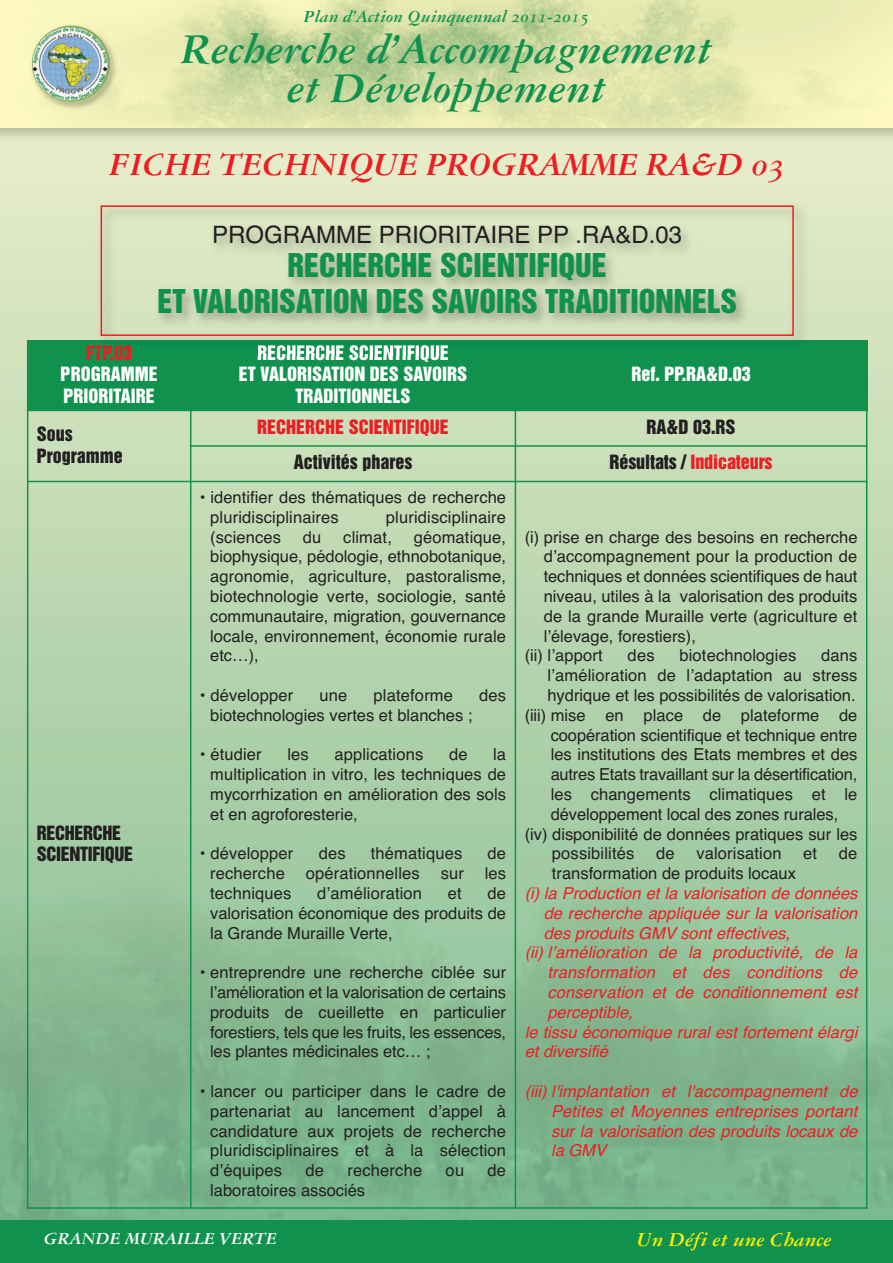
<style>
.page{position:relative;width:893px;height:1263px;background:#fff}
.page>*{position:absolute;margin:0;border:0;box-sizing:border-box;transform-origin:0 0}
.t1{font:45px/39px "Garamond Three Bold Italic Os F";color:#10924e;text-align:center}
.t2{font:34.5px "Garamond Three Bold Italic Os F";letter-spacing:-.02em;color:#ee1d23}
.t3{font:30px/36px "Helvetica Inserat LT";color:#10924e;text-align:center}
.t4{font:24px "Helvetica";color:#231f20}
.t5{font:21px "Garamond Three Bold Italic Os F";color:#fff101}
.t6{font:18px/21.6px "Helvetica Inserat LT";color:#fff}
.t7{font:18px "Helvetica Inserat LT";color:#ee1d23}
.t8{font:18px/21.6px "Helvetica Inserat LT";color:#231f20}
.t9{font:18px "Garamond Three Bold Italic Os F";color:#10924e}
.t10{font:18px/21.6px "Helvetica Inserat LT";letter-spacing:-.02em;color:#231f20}
.t11{font:18px "Garamond Three Bold Italic Os F";color:#fff}
.t12{font:16.5px/19.8px "Helvetica";letter-spacing:.005em;color:#231f20;text-align:justify}
.t13{font:italic 16.5px/19.8px "Helvetica";color:#ee1d23;text-align:justify}
.s1{color:#231f20}
</style>
<div class="page">
<img style="left:0;top:147px;width:893px;height:1073px">
<img style="left:27px;top:20px;width:94px;height:93px">
<img style="left:32px;top:26px;width:78px;height:76px;border-radius:50%">
<div style="left:0;top:1220px;width:893px;height:43px;background:#10924e"></div>
<div style="left:27px;top:340px;width:164px;height:70px;background:#10924e"></div>
<div style="left:191px;top:340px;width:324px;height:70px;background:#10924e"></div>
<div style="left:515px;top:340px;width:352px;height:70px;background:#10924e"></div>
<hr style="left:27px;top:340px;width:1px;height:869px;background:#10924e">
<hr style="left:190px;top:340px;width:1px;height:869px;background:#10924e">
<hr style="left:515px;top:340px;width:1px;height:869px;background:#10924e">
<hr style="left:866px;top:340px;width:1px;height:869px;background:#10924e">
<hr style="left:27px;top:410px;width:840px;height:1px;background:#10924e">
<hr style="left:190px;top:445px;width:677px;height:2px;background:#10924e">
<hr style="left:27px;top:481px;width:840px;height:1px;background:#10924e">
<hr style="left:27px;top:1207px;width:840px;height:2px;background:#10924e">
<img style="left:94px;top:198px;width:720px;height:158px">
<img style="left:94px;top:345px;width:37px;height:11px">
<img style="left:258px;top:345px;width:100px;height:11px">
<svg style="left:190px;top:342px;width:1px;height:14px"></svg>
<svg style="left:515px;top:342px;width:1px;height:14px"></svg>
<div style="left:101px;top:205px;width:693px;height:131px;border:2px solid #ee1d23"></div>
<p class="t9" style="left:304px;top:10px;width:287px">Plan d’Action Quinquennal 2011-2015</p>
<h1 class="t1" style="left:181px;top:34px;width:532px">Recherche d’Accompagnement et Développement</h1>
<h2 class="t2" style="left:110px;top:152px;width:677px">FICHE TECHNIQUE PROGRAMME RA&amp;D 03</h2>
<h3 class="t4" style="left:212px;top:226px;width:471px">PROGRAMME PRIORITAIRE PP .RA&amp;D.03</h3>
<h3 class="t3" style="left:157px;top:248px;width:581px">RECHERCHE SCIENTIFIQUE<br>ET VALORISATION DES SAVOIRS TRADITIONNELS</h3>
<p class="t7" style="left:86px;top:345px;width:47px">FTP.03</p>
<p class="t6" style="left:61px;top:364px;width:99px">PROGRAMME<br>PRIORITAIRE</p>
<p class="t6" style="left:239px;top:343px;width:230px;text-align:center">RECHERCHE SCIENTIFIQUE<br>ET VALORISATION DES SAVOIRS<br>TRADITIONNELS</p>
<p class="t6" style="left:631px;top:364px;width:121px">Ref. PP.RA&amp;D.03</p>
<p class="t8" style="left:37px;top:424px;width:88px">Sous<br>Programme</p>
<p class="t7" style="left:257px;top:420px;width:193px">RECHERCHE SCIENTIFIQUE</p>
<p class="t8" style="left:646px;top:417px;width:91px">RA&amp;D 03.RS</p>
<p class="t8" style="left:294px;top:452px;width:120px">Activités phares</p>
<p class="t7" style="left:610px;top:455px;width:165px"><span class="s1">Résultats /</span> Indicateurs</p>
<p class="t10" style="left:37px;top:823px;width:98px">RECHERCHE<br>SCIENTIFIQUE</p>
<p class="t12" style="left:210px;top:489px;width:297px;text-indent:-10px">• identifier des thématiques de recherche pluridisciplinaires</p>
<p class="t12" style="left:386px;top:509px;width:122px">pluridisciplinaire</p>
<p class="t12" style="left:210px;top:528px;width:297px;text-indent:203px">géomatique, biophysique, pédologie, ethnobotanique, agronomie, agriculture, pastoralisme, biotechnologie verte, sociologie, santé communautaire, migration, gouvernance locale, environnement, économie rurale etc…),</p>
<p class="t12" style="left:200px;top:687px;width:95px">• développer</p>
<p class="t12" style="left:320px;top:687px;width:29px">une</p>
<p class="t12" style="left:374px;top:687px;width:81px">plateforme</p>
<p class="t12" style="left:479px;top:687px;width:28px">des</p>
<p class="t12" style="left:210px;top:707px;width:264px">biotechnologies vertes et blanches ;</p>
<p class="t12" style="left:200px;top:746px;width:63px">• étudier</p>
<p class="t12" style="left:287px;top:746px;width:23px">les</p>
<p class="t12" style="left:334px;top:746px;width:90px">applications</p>
<p class="t12" style="left:449px;top:746px;width:20px">de</p>
<p class="t12" style="left:210px;top:528px;width:72px">(sciences</p>
<p class="t12" style="left:303px;top:528px;width:20px">du</p>
<p class="t12" style="left:343px;top:528px;width:50px">climat,</p>
<p class="t12" style="left:210px;top:746px;width:297px;text-indent:283px">la multiplication in vitro, les techniques de mycorrhization en amélioration des sols et en agroforesterie,</p>
<p class="t12" style="left:200px;top:845px;width:95px">• développer</p>
<p class="t12" style="left:319px;top:845px;width:28px">des</p>
<p class="t12" style="left:371px;top:845px;width:93px">thématiques</p>
<p class="t12" style="left:488px;top:845px;width:20px">de</p>
<p class="t12" style="left:210px;top:865px;width:76px">recherche</p>
<p class="t12" style="left:306px;top:865px;width:116px">opérationnelles</p>
<p class="t12" style="left:441px;top:865px;width:25px">sur</p>
<p class="t12" style="left:485px;top:865px;width:23px">les</p>
<p class="t12" style="left:210px;top:885px;width:83px">techniques</p>
<p class="t12" style="left:317px;top:885px;width:106px">dʼamélioration</p>
<p class="t12" style="left:448px;top:885px;width:15px">et</p>
<p class="t12" style="left:210px;top:885px;width:297px;text-indent:277px">de valorisation économique des produits de la Grande Muraille Verte,</p>
<p class="t12" style="left:210px;top:964px;width:298px;text-indent:-10px">• entreprendre une recherche ciblée sur lʼamélioration et la valorisation de certains produits de cueillette en particulier forestiers, tels que les fruits, les essences, les plantes médicinales etc… ;</p>
<p class="t12" style="left:210px;top:1083px;width:297px;text-indent:-10px">• lancer ou participer dans le cadre de partenariat au lancement dʼappel à candidature aux projets de recherche pluridisciplinaires et à la sélection dʼéquipes</p>
<p class="t12" style="left:306px;top:1162px;width:20px">de</p>
<p class="t12" style="left:348px;top:1162px;width:76px">recherche</p>
<p class="t12" style="left:446px;top:1162px;width:20px">ou</p>
<p class="t12" style="left:488px;top:1162px;width:20px">de</p>
<p class="t12" style="left:210px;top:1182px;width:156px">laboratoires associés</p>
<p class="t12" style="left:525px;top:528px;width:334px">(i) prise en charge des besoins en recherche</p>
<p class="t12" style="left:544px;top:548px;width:315px">dʼaccompagnement pour la production de</p>
<p class="t12" style="left:544px;top:568px;width:315px">techniques et données scientifiques de haut</p>
<p class="t12" style="left:544px;top:588px;width:315px">niveau, utiles à la valorisation des produits</p>
<p class="t12" style="left:544px;top:608px;width:315px">de la grande Muraille verte (agriculture et</p>
<p class="t12" style="left:544px;top:627px;width:154px">lʼélevage, forestiers),</p>
<p class="t12" style="left:525px;top:647px;width:80px">(ii) lʼapport</p>
<p class="t12" style="left:628px;top:647px;width:28px">des</p>
<p class="t12" style="left:679px;top:647px;width:118px">biotechnologies</p>
<p class="t12" style="left:821px;top:647px;width:38px">dans</p>
<p class="t12" style="left:547px;top:667px;width:311px">lʼamélioration de lʼadaptation au stress</p>
<p class="t12" style="left:547px;top:687px;width:310px">hydrique et les possibilités de valorisation.</p>
<p class="t12" style="left:525px;top:707px;width:334px">(iii) mise en place de plateforme de</p>
<p class="t12" style="left:551px;top:726px;width:308px">coopération scientifique et technique entre</p>
<p class="t12" style="left:551px;top:746px;width:308px">les institutions des Etats membres et des</p>
<p class="t12" style="left:551px;top:766px;width:308px">autres Etats travaillant sur la désertification,</p>
<p class="t12" style="left:551px;top:786px;width:308px">les changements climatiques et le</p>
<p class="t12" style="left:551px;top:806px;width:289px">développement local des zones rurales,</p>
<p class="t12" style="left:525px;top:825px;width:334px">(iv) disponibilité de données pratiques sur les</p>
<p class="t12" style="left:552px;top:845px;width:84px">possibilités</p>
<p class="t12" style="left:656px;top:845px;width:20px">de</p>
<p class="t12" style="left:696px;top:845px;width:87px">valorisation</p>
<p class="t12" style="left:803px;top:845px;width:15px">et</p>
<p class="t12" style="left:839px;top:845px;width:20px">de</p>
<p class="t12" style="left:552px;top:865px;width:245px">transformation de produits locaux</p>
<p class="t13" style="left:525px;top:885px;width:334px">(i) la Production et la valorisation de données</p>
<p class="t13" style="left:544px;top:905px;width:315px">de recherche appliquée sur la valorisation</p>
<p class="t13" style="left:544px;top:924px;width:248px">des produits GMV sont effectives,</p>
<p class="t13" style="left:525px;top:944px;width:334px">(ii) lʼamélioration de la productivité, de la</p>
<p class="t13" style="left:547px;top:964px;width:311px">transformation et des conditions de</p>
<p class="t13" style="left:547px;top:984px;width:311px">conservation et de conditionnement est</p>
<p class="t13" style="left:547px;top:1004px;width:87px">perceptible,</p>
<p class="t13" style="left:525px;top:1023px;width:334px">le tissu économique rural est fortement élargi</p>
<p class="t13" style="left:525px;top:1043px;width:85px">et diversifié</p>
<p class="t13" style="left:551px;top:1083px;width:308px;text-indent:-26px">(iii) l'implantation et l'accompagnement de Petites et Moyennes entreprises portant sur la valorisation des produits locaux de la GMV</p>
<p class="t11" style="left:44px;top:1232px;width:235px">GRANDE MURAILLE VERTE</p>
<p class="t5" style="left:637px;top:1232px;width:196px">Un Défi et une Chance</p>
</div>
